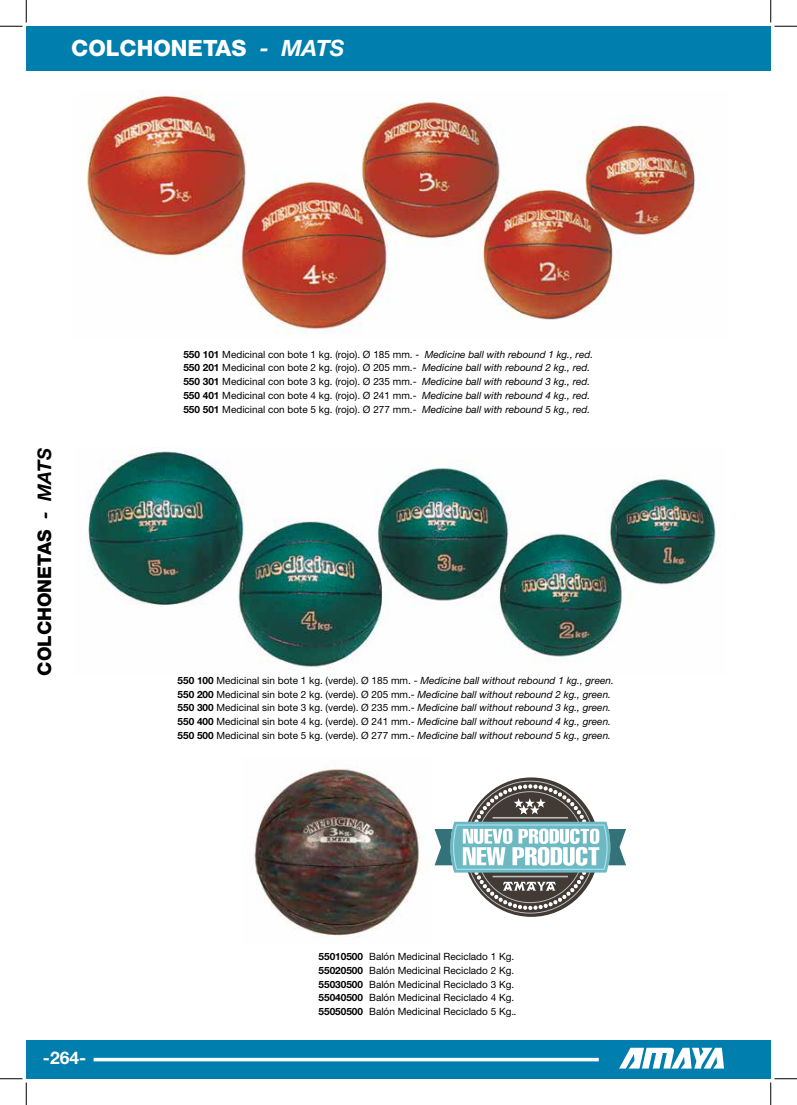
<style>
.page{position:relative;width:797px;height:1105px;background:#fff}
.page>*{position:absolute;margin:0;border:0;box-sizing:border-box;transform-origin:0 0}
.t1{font:800 22.5px "Helvetica Neue LT Std";color:#fff}
.t2{font:800 18.75px "Helvetica Neue LT Std";color:#000}
.t3{font:700 17.5px "Helvetica Neue LT Std";color:#fff}
.t4{font:10px/13.8px "Helvetica Neue LT Std";color:#000}
.t5{font:italic 10px/13.8px "Helvetica Neue LT Std";color:#000}
.s1{font-weight:700;font-style:italic}
.s2{font-weight:700}
.s3{font-style:italic}
.s4{font-weight:700;font-style:normal}
.s5{font-style:normal}
</style>
<div class="page">
<img style="left:86px;top:451px;width:635px;height:217px">
<img style="left:87px;top:90px;width:608px;height:243px">
<div style="left:26px;top:26px;width:744px;height:45px;background:#007fae"></div>
<div style="left:26px;top:1040px;width:744px;height:39px;background:#007fae"></div>
<hr style="left:94px;top:1058px;width:504px;height:3px;background:#fff">
<svg style="left:619px;top:1048px;width:105px;height:20px"></svg>
<img style="left:254px;top:767px;width:167px;height:170px">
<svg style="left:434px;top:781px;width:192px;height:133px"></svg>
<svg style="left:0;top:0;width:27px;height:27px"></svg>
<svg style="left:0;top:1078px;width:27px;height:27px"></svg>
<svg style="left:770px;top:0;width:27px;height:27px"></svg>
<svg style="left:770px;top:1078px;width:27px;height:27px"></svg>
<h1 class="t1" style="left:71px;top:35px;width:274px">COLCHONETAS <span class="s1">- MATS</span></h1>
<h2 class="t2" style="left:33px;top:676px;width:229px;rotate:-90deg">COLCHONETAS <span class="s1">- MATS</span></h2>
<h3 class="t3" style="left:43px;top:1047px;width:45px">-264-</h3>
<p class="t4" style="left:183px;top:347px;width:411px"><span class="s2">550 101</span> Medicinal con bote 1 kg. (rojo). Ø 185 mm. - <span class="s3">Medicine ball with rebound 1 kg., red.<br></span><span class="s2">550 201</span> Medicinal con bote 2 kg. (rojo). Ø 205 mm.- <span class="s3">Medicine ball with rebound 2 kg., red.<br></span><span class="s2">550 301</span> Medicinal con bote 3 kg. (rojo). Ø 235 mm.- <span class="s3">Medicine ball with rebound 3 kg., red.<br></span><span class="s2">550 401</span> Medicinal con bote 4 kg. (rojo). Ø 241 mm.- <span class="s3">Medicine ball with rebound 4 kg., red.<br></span><span class="s2">550 501</span> Medicinal con bote 5 kg. (rojo). Ø 277 mm.- <span class="s3">Medicine ball with rebound 5 kg., red.</span></p>
<p class="t5" style="left:177px;top:673px;width:438px"><span class="s4">550 100</span> <span class="s5">Medicinal sin bote 1 kg. (verde). Ø 185 mm. -</span> Medicine ball without rebound 1 kg., green.<br><span class="s4">550 200</span> <span class="s5">Medicinal sin bote 2 kg. (verde). Ø 205 mm.-</span> Medicine ball without rebound 2 kg., green.<br><span class="s4">550 300</span> <span class="s5">Medicinal sin bote 3 kg. (verde). Ø 235 mm.-</span> Medicine ball without rebound 3 kg., green.<br><span class="s4">550 400</span> <span class="s5">Medicinal sin bote 4 kg. (verde). Ø 241 mm.-</span> Medicine ball without rebound 4 kg., green.<br><span class="s4">550 500</span> <span class="s5">Medicinal sin bote 5 kg. (verde). Ø 277 mm.-</span> Medicine ball without rebound 5 kg., green.</p>
<p class="t4" style="left:318px;top:949px;width:200px"><span class="s2">55010500</span> Balón Medicinal Reciclado 1 Kg.<br><span class="s2">55020500</span> Balón Medicinal Reciclado 2 Kg.<br><span class="s2">55030500</span> Balón Medicinal Reciclado 3 Kg.<br><span class="s2">55040500</span> Balón Medicinal Reciclado 4 Kg.<br><span class="s2">55050500</span> Balón Medicinal Reciclado 5 Kg.<span class="s3">.</span></p>
</div>
